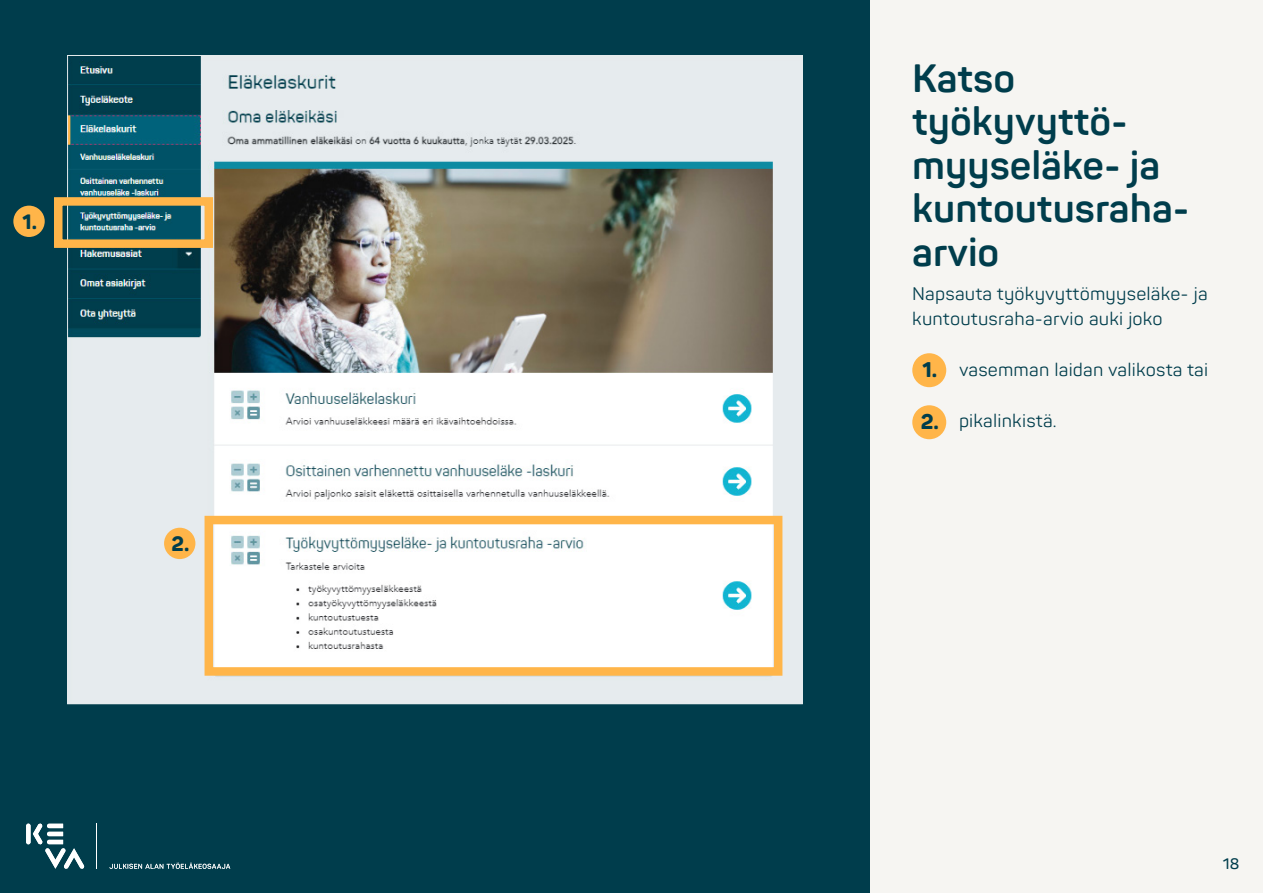
<style>
.page{position:relative;width:1263px;height:893px;background:#fff}
.page>*{position:absolute;margin:0;border:0;box-sizing:border-box;transform-origin:0 0}
.t1{font:700 39px/43.5px "Panton";color:#003d4c}
.numero1{font:800 21px "Panton";color:#003d4c}
.numero2{font:800 20.55px "Panton";color:#003d4c}
.Leipis{font:18px/25.5px "Panton";letter-spacing:.01em;color:#003d4c}
.Leipis_sisennetty{font:18px "Panton";letter-spacing:.01em;color:#003d4c}
.t2{font:600 15px "Panton";color:#003d4c}
</style>
<div class="page">
<div style="left:848px;top:0;width:415px;height:893px;background:#f6f5f2"></div>
<div style="left:0;top:0;width:869px;height:893px;background:#003d4c"></div>
<div style="left:912px;top:353px;width:34px;height:34px;background:#ffb549;border-radius:50%"></div>
<div style="left:912px;top:405px;width:34px;height:34px;background:#ffb549;border-radius:50%"></div>
<img style="left:69px;top:57px;width:732px;height:645px">
<div style="left:54px;top:197px;width:159px;height:51px;border:9px solid #ffb549"></div>
<div style="left:205px;top:516px;width:577px;height:160px;border:9px solid #ffb549"></div>
<div style="left:13px;top:206px;width:32px;height:31px;background:#ffb549;border-radius:50%"></div>
<div style="left:164px;top:528px;width:31px;height:31px;background:#ffb549;border-radius:50%"></div>
<svg style="left:26px;top:823px;width:58px;height:46px"></svg>
<svg style="left:109px;top:863px;width:121px;height:6px"></svg>
<hr style="left:97px;top:824px;width:1px;height:45px;background:#fff">
<p class="numero2" style="left:23px;top:208px;width:16px">1.</p>
<p class="numero2" style="left:172px;top:530px;width:19px">2.</p>
<h1 class="t1" style="left:912px;top:56px;width:269px">Katso työkyvyttö&shy;myyseläke- ja kuntoutusraha-- arvio</h1>
<p class="Leipis" style="left:912px;top:281px;width:297px">Napsauta työkyvyttömyyseläke- ja kuntoutusraha-arvio auki joko</p>
<p class="Leipis_sisennetty" style="left:959px;top:359px;width:251px">vasemman laidan valikosta tai</p>
<p class="Leipis_sisennetty" style="left:959px;top:410px;width:99px">pikalinkistä.</p>
<p class="numero1" style="left:922px;top:356px;width:16px">1.</p>
<p class="numero1" style="left:921px;top:408px;width:20px">2.</p>
<p class="t2" style="left:1223px;top:854px;width:18px">18</p>
</div>
